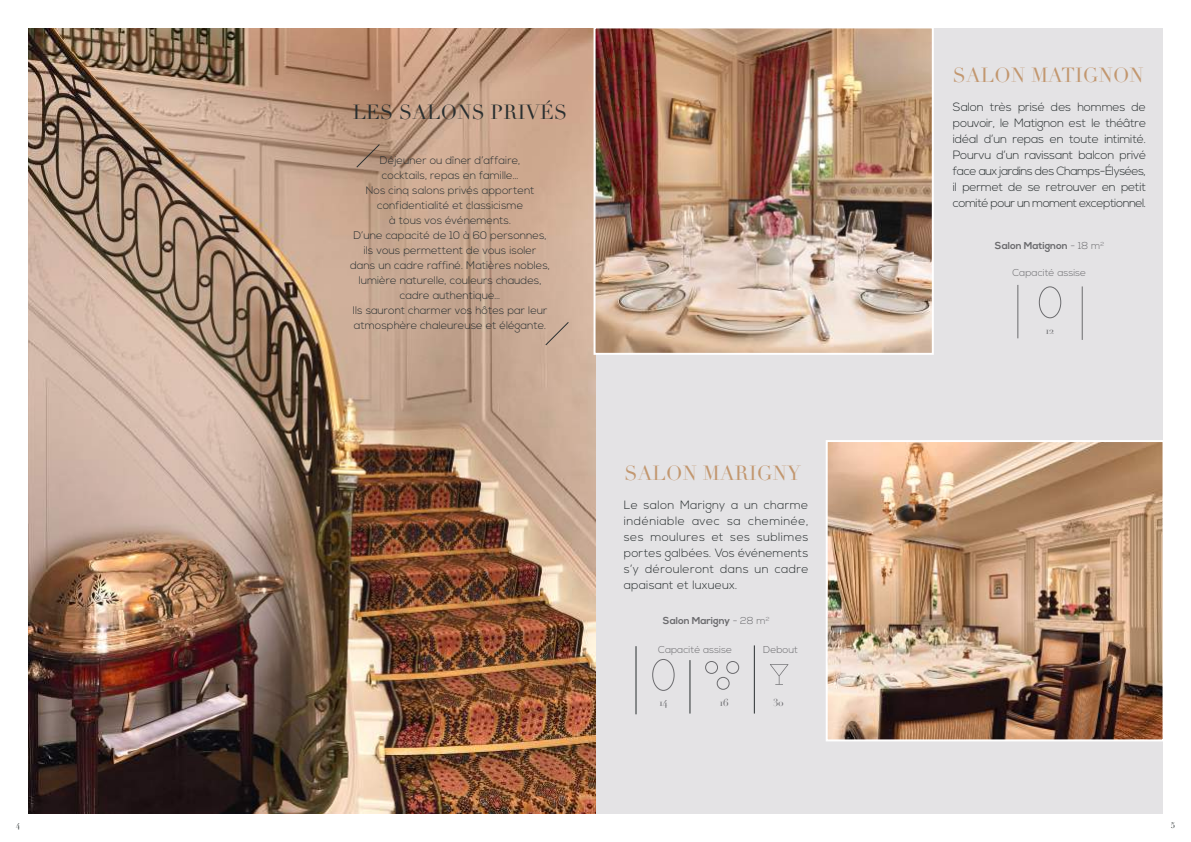
<style>
.page{position:relative;width:1191px;height:842px;background:#fff}
.page>*{position:absolute;margin:0;border:0;box-sizing:border-box;transform-origin:0 0}
.t1{font:20px "Didot";letter-spacing:.01em;color:#c2976f}
.t2{font:20px "Didot";letter-spacing:.01em;color:#292f30}
.t3{font:300 12px/16px "Nexa";letter-spacing:-.01em;color:#292f30;text-align:justify}
.t4{font:300 11px/15px "Nexa";color:#292f30;text-align:center}
.t5{font:700 10px "Nexa";color:#6b6b6e}
.t6{font:300 10px "Nexa";color:#6b6b6e}
.t7{font:10px "Didot";color:#6b6b6e}
.t8{font:8px "Didot";color:#292f30}
.s1{font-weight:300}
</style>
<div class="page">
<div style="left:28px;top:28px;width:1134px;height:786px;background:#e4e3e5"></div>
<img style="left:28px;top:28px;width:567px;height:786px">
<svg style="left:356px;top:144px;width:24px;height:24px"></svg>
<svg style="left:545px;top:322px;width:24px;height:24px"></svg>
<div style="left:1039px;top:286px;width:22px;height:32px;border:1px solid #6b6b6e;border-radius:50%"></div>
<hr style="left:1017px;top:285px;width:1px;height:53px;background:#6b6b6e">
<hr style="left:1082px;top:286px;width:1px;height:54px;background:#6b6b6e">
<img style="left:596px;top:29px;width:334px;height:323px">
<div style="left:593px;top:26px;width:340px;height:329px;border:2px solid #fff"></div>
<div style="left:652px;top:659px;width:22px;height:32px;border:1px solid #6b6b6e;border-radius:50%"></div>
<div style="left:705px;top:661px;width:13px;height:13px;border:1px solid #6b6b6e;border-radius:50%"></div>
<div style="left:726px;top:661px;width:13px;height:13px;border:1px solid #6b6b6e;border-radius:50%"></div>
<div style="left:717px;top:677px;width:12px;height:13px;border:1px solid #6b6b6e;border-radius:50%"></div>
<hr style="left:690px;top:660px;width:1px;height:53px;background:#292f30">
<hr style="left:636px;top:646px;width:1px;height:68px;background:#292f30">
<hr style="left:754px;top:645px;width:1px;height:68px;background:#292f30">
<svg style="left:770px;top:664px;width:18px;height:21px"></svg>
<img style="left:828px;top:443px;width:333px;height:295px">
<div style="left:825px;top:440px;width:339px;height:301px;border:2px solid #fff"></div>
<h1 class="t2" style="left:353px;top:100px;width:216px">LES SALONS PRIVÉS</h1>
<p class="t4" style="left:350px;top:153px;width:201px">Déjeuner ou dîner d’affaire,<br>cocktails, repas en famille…<br>Nos cinq salons privés apportent confidentialité et classicisme<br>à tous vos événements.<br>D’une capacité de 10 à 60 personnes, ils vous permettent de vous isoler dans un cadre raffiné. Matières nobles, lumière naturelle, couleurs chaudes, cadre authentique…<br>Ils sauront charmer vos hôtes par leur atmosphère chaleureuse et élégante.</p>
<h1 class="t1" style="left:624px;top:461px;width:178px">SALON MARIGNY</h1>
<p class="t3" style="left:624px;top:498px;width:186px">Le salon Marigny a un charme indéniable avec sa cheminée, ses moulures et ses sublimes portes galbées. Vos événements s’y dérouleront dans un cadre apaisant et luxueux.</p>
<p class="t5" style="left:663px;top:615px;width:108px">Salon Marigny <span class="s1">- 28 m</span><sup>2</sup></p>
<p class="t6" style="left:658px;top:643px;width:75px">Capacité assise</p>
<p class="t6" style="left:763px;top:643px;width:37px">Debout</p>
<p class="t7" style="left:659px;top:697px;width:9px">14</p>
<p class="t7" style="left:719px;top:697px;width:10px">16</p>
<p class="t7" style="left:773px;top:697px;width:12px">30</p>
<h1 class="t1" style="left:953px;top:63px;width:192px">SALON MATIGNON</h1>
<p class="t3" style="left:953px;top:99px;width:195px">Salon très prisé des hommes de pouvoir, le Matignon est le théâtre idéal d’un repas en toute intimité.<br>Pourvu d’un ravissant balcon privé face aux jardins des Champs-Élysées, il permet de se retrouver en petit comité pour un moment exceptionnel.</p>
<p class="t5" style="left:994px;top:240px;width:111px">Salon Matignon <span class="s1">- 18 m</span><sup>2</sup></p>
<p class="t6" style="left:1012px;top:267px;width:75px">Capacité assise</p>
<p class="t7" style="left:1046px;top:324px;width:10px">12</p>
<p class="t8" style="left:16px;top:820px;width:5px">4</p>
<p class="t8" style="left:1171px;top:820px;width:5px">5</p>
</div>
